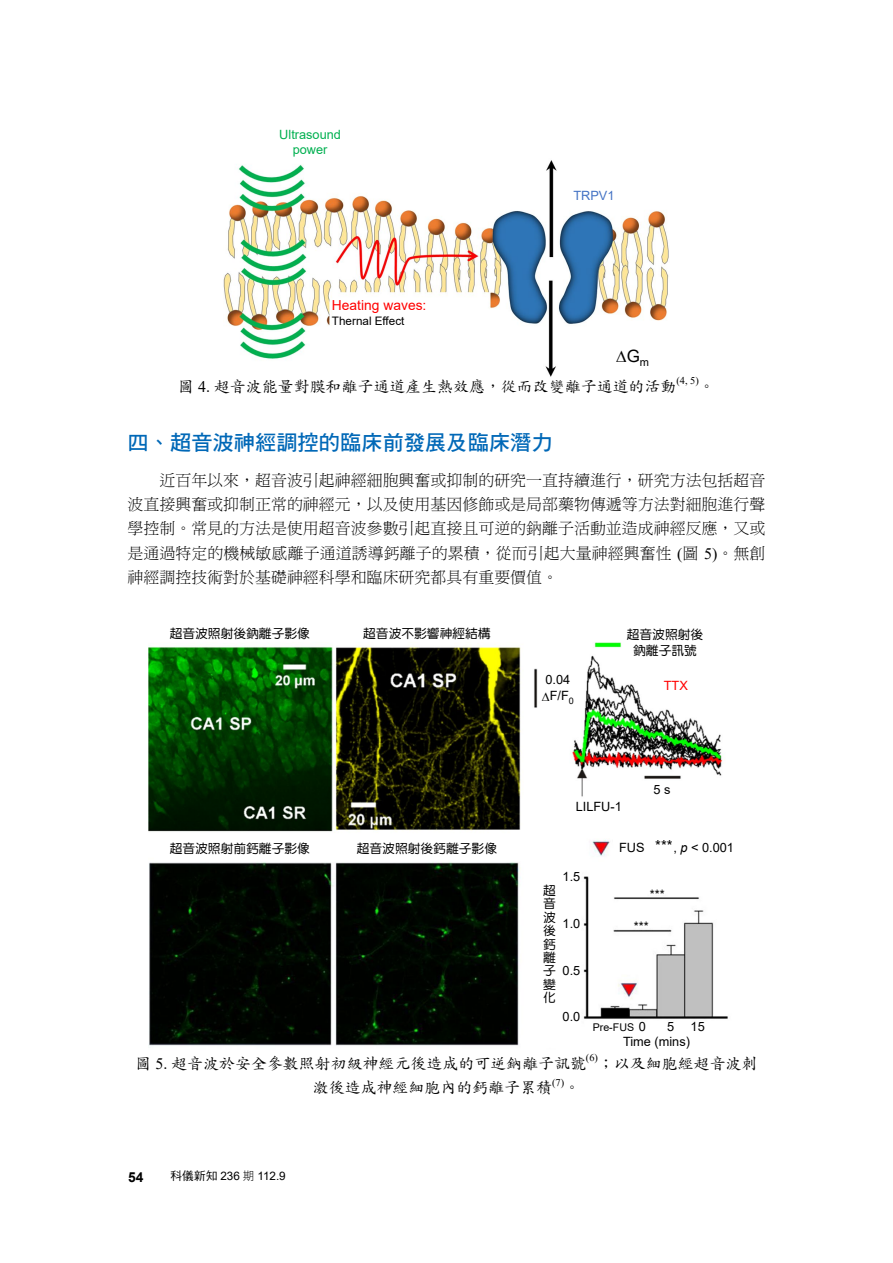
<style>
.page{position:relative;width:893px;height:1263px;background:#fff}
.page>*{position:absolute;margin:0;border:0;box-sizing:border-box;transform-origin:0 0}
.t1{font:21.3px "DF Hei Std W7";color:#0068b7}
.t2{font:16.95px "Arial";color:#000}
.t3{font:15.9px/24.5px "DF Ming Std W3";color:#000;text-align:justify}
.t4{font:15.9px "DF Kai Shu Std W5";color:#000}
.t5{font:13.8px "Arial";color:#f00}
.t6{font:700 13.8px "Arial";color:#000}
.t7{font:12.75px/13.4px "DF Yuan Std W5";color:#000;text-align:center}
.t8{font:12.75px/16.5px "Arial";color:#000;text-align:center}
.t9{font:12.75px/15.9px "Arial";color:#00b050;text-align:center}
.t10{font:12.75px "Arial";color:#4473c4}
.t11{font:12.75px "Arial";color:#f00}
.t12{font:11.7px "Arial";color:#000}
.t13{font:10.65px "Arial";color:#000}
.t14{font:10.35px "Times New Roman";color:#000}
.s1{font-family:"Times New Roman"}
.s2{font-size:14.85px}
.s3{font-style:italic}
.s4{font-family:"DF Hei Std W5"}
.s5{font-family:"DF Hei Std W3"}
</style>
<div class="page">
<img style="left:149px;top:642px;width:579px;height:404px">
<img style="left:223px;top:160px;width:446px;height:217px">
<svg style="left:542px;top:692px;width:8px;height:9px"></svg>
<svg style="left:616px;top:350px;width:10px;height:12px"></svg>
<p class="t9" style="left:279px;top:126px;width:63px">Ultrasound power</p>
<p class="t5" style="left:332px;top:296px;width:96px">Heating waves:</p>
<p class="t12" style="left:332px;top:312px;width:74px">Thernal Effect</p>
<p class="t10" style="left:573px;top:187px;width:43px">TRPV1</p>
<p class="t2" style="left:627px;top:345px;width:24px">G<sub>m</sub></p>
<p class="t4" style="left:178px;top:378px;width:500px">圖 <span class="s1">4.</span> 超音波能量對膜和離子通道產生熱效應，從而改變離子通道的活動</p>
<p class="t14" style="left:676px;top:374px;width:24px">(4, 5)</p>
<p class="t4" style="left:699px;top:378px;width:17px">。</p>
<h1 class="t1" style="left:128px;top:430px;width:427px">四、超音波神經調控的臨床前發展及臨床潛力</h1>
<p class="t3" style="left:128px;top:467px;width:639px;text-indent:32px">近百年以來，超音波引起神經細胞興奮或抑制的研究一直持續進行，研究方法包括超音波直接興奮或抑制正常的神經元，以及使用基因修飾或是局部藥物傳遞等方法對細胞進行聲學控制。常見的方法是使用超音波參數引起直接且可逆的鈉離子活動並造成神經反應，又或是通過特定的機械敏感離子通道誘導鈣離子的累積，從而引起大量神經興奮性 <span class="s1">(</span>圖 <span class="s1">5)</span>。無創神經調控技術對於基礎神經科學和臨床研究都具有重要價值。</p>
<p class="t7" style="left:170px;top:626px;width:142px">超音波照射後鈉離子影像</p>
<p class="t7" style="left:170px;top:842px;width:142px">超音波照射前鈣離子影像</p>
<p class="t7" style="left:363px;top:626px;width:129px">超音波不影響神經結構</p>
<p class="t7" style="left:357px;top:842px;width:142px">超音波照射後鈣離子影像</p>
<p class="t8" style="left:545px;top:671px;width:30px">0.04<br>F/F<sub>0</sub></p>
<p class="t7" style="left:627px;top:626px;width:78px;line-height:15.9px">超音波照射後鈉離子訊號</p>
<p class="t11" style="left:664px;top:677px;width:26px">TTX</p>
<p class="t8" style="left:653px;top:781px;width:19px">5 s</p>
<p class="t8" style="left:576px;top:798px;width:48px">LILFU-1</p>
<p class="t8" style="left:563px;top:868px;width:19px">1.5</p>
<p class="t8" style="left:563px;top:915px;width:19px">1.0</p>
<p class="t8" style="left:563px;top:962px;width:19px">0.5</p>
<p class="t8" style="left:563px;top:1008px;width:19px">0.0</p>
<p class="t7" style="left:543px;top:883px;width:14px;text-align:justify">超音波後鈣離子變化</p>
<p class="t8" style="left:619px;top:839px;width:116px">FUS <span class="s2">***</span>, <span class="s3">p</span> &lt; 0.001</p>
<p class="t8" style="left:650px;top:886px;width:16px">***</p>
<p class="t8" style="left:634px;top:919px;width:16px">***</p>
<p class="t8" style="left:639px;top:1018px;width:9px">0</p>
<p class="t8" style="left:667px;top:1018px;width:9px">5</p>
<p class="t8" style="left:691px;top:1018px;width:16px">15</p>
<p class="t13" style="left:593px;top:1019px;width:43px">Pre-FUS</p>
<p class="t8" style="left:623px;top:1034px;width:68px">Time (mins)</p>
<p class="t4" style="left:135px;top:1054px;width:452px">圖 <span class="s1">5.</span> 超音波於安全參數照射初級神經元後造成的可逆鈉離子訊號</p>
<p class="t14" style="left:586px;top:1050px;width:14px">(6)</p>
<p class="t4" style="left:598px;top:1054px;width:161px">；以及細胞經超音波刺</p>
<p class="t4" style="left:313px;top:1079px;width:241px">激後造成神經細胞內的鈣離子累積</p>
<p class="t14" style="left:552px;top:1075px;width:14px">(7)</p>
<p class="t4" style="left:564px;top:1079px;width:17px">。</p>
<p class="t6" style="left:128px;top:1167px;width:17px">54</p>
<p class="t12" style="left:171px;top:1168px;width:117px"><span class="s4">科儀新知</span> 236 <span class="s5">期</span> 112.9</p>
</div>
